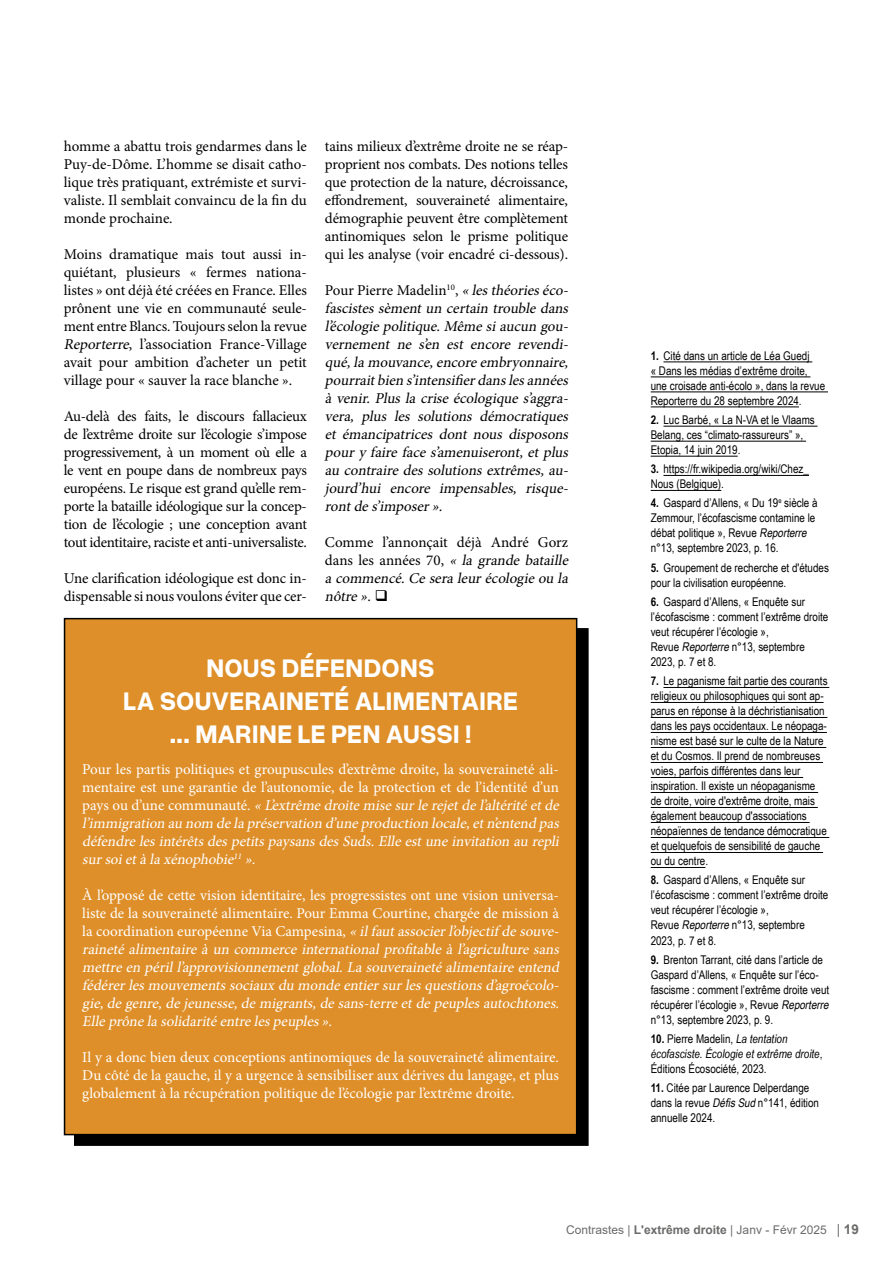
<style>
.page{position:relative;width:893px;height:1263px;background:#fff}
.page>*{position:absolute;margin:0;border:0;box-sizing:border-box;transform-origin:0 0}
.t1{font:700 27px/33px "Overused Grotesk";letter-spacing:.01em;color:#fff;text-align:center}
.t2{font:15px/18px "Minion Pro";letter-spacing:-.01em;color:#000;text-align:justify}
.t3{font:italic 15px/18px "Minion Pro";color:#fff}
.t4{font:italic 15px/18px "Minion Pro";color:#000;text-align:justify}
.t5{font:15px/18px "Minion Pro";color:#fff;text-align:justify}
.t6{font:12px/15px "Arial Narrow";color:#000}
.t7{font:italic 12px/15px "Arial Narrow";color:#000}
.t8{font:12px "Arial";color:#6b6b6a}
.s1{font-style:italic}
.s2{font-style:normal}
.s3{font-weight:700}
.s4{font-weight:700;font-style:normal}
.s5{font-size:13.5px}
.s6{font-weight:700;font-size:13.5px}
</style>
<div class="page">
<div style="left:74px;top:628px;width:514px;height:518px;background:#000"></div>
<div style="left:65px;top:619px;width:512px;height:515px;background:#de8f2a"></div>
<div style="left:64px;top:618px;width:513px;height:517px;border:2px solid #000"></div>
<hr style="left:663px;top:362px;width:149px;height:1px;background:#000">
<hr style="left:651px;top:377px;width:159px;height:1px;background:#000">
<hr style="left:651px;top:392px;width:177px;height:1px;background:#000">
<hr style="left:651px;top:407px;width:148px;height:1px;background:#000">
<hr style="left:663px;top:426px;width:155px;height:1px;background:#000">
<hr style="left:651px;top:441px;width:155px;height:1px;background:#000">
<hr style="left:651px;top:456px;width:87px;height:1px;background:#000">
<hr style="left:663px;top:475px;width:146px;height:1px;background:#000">
<hr style="left:651px;top:490px;width:70px;height:1px;background:#000">
<hr style="left:663px;top:687px;width:166px;height:1px;background:#000">
<hr style="left:651px;top:702px;width:173px;height:1px;background:#000">
<hr style="left:651px;top:717px;width:176px;height:1px;background:#000">
<hr style="left:651px;top:732px;width:176px;height:1px;background:#000">
<hr style="left:651px;top:747px;width:175px;height:1px;background:#000">
<hr style="left:651px;top:762px;width:172px;height:1px;background:#000">
<hr style="left:651px;top:777px;width:152px;height:1px;background:#000">
<hr style="left:651px;top:792px;width:167px;height:1px;background:#000">
<hr style="left:651px;top:807px;width:167px;height:1px;background:#000">
<hr style="left:651px;top:822px;width:159px;height:1px;background:#000">
<hr style="left:651px;top:837px;width:178px;height:1px;background:#000">
<hr style="left:651px;top:852px;width:172px;height:1px;background:#000">
<hr style="left:651px;top:867px;width:54px;height:1px;background:#000">
<p class="t2" style="left:64px;top:137px;width:245px">homme a abattu trois gendarmes dans le Puy-de-Dôme. L’homme se disait catho&shy;lique très pratiquant, extrémiste et survi&shy;valiste. Il semblait convaincu de la fin du monde prochaine.</p>
<p class="t2" style="left:64px;top:245px;width:245px">Moins dramatique mais tout aussi in&shy;quiétant, plusieurs « fermes nationa&shy;listes » ont déjà été créées en France. Elles prônent une vie en communauté seule&shy;ment entre Blancs. Toujours selon la revue <span class="s1">Reporterre</span>, l’association France-Village avait pour ambition d’acheter un petit village pour « sauver la race blanche ».</p>
<p class="t2" style="left:64px;top:407px;width:245px">Au-delà des faits, le discours fallacieux de l’extrême droite sur l’écologie s’impose progressivement, à un moment où elle a le vent en poupe dans de nombreux pays européens. Le risque est grand qu’elle rem&shy;porte la bataille idéologique sur la concep&shy;tion de l’écologie ; une conception avant tout identitaire, raciste et anti-universaliste.</p>
<p class="t2" style="left:64px;top:569px;width:245px">Une clarification idéologique est donc in&shy;dispensable si nous voulons éviter que cer-</p>
<p class="t2" style="left:325px;top:137px;width:245px">tains milieux d’extrême droite ne se réap&shy;proprient nos combats. Des notions telles que protection de la nature, décroissance, effondrement, souveraineté alimentaire, démographie peuvent être complètement antinomiques selon le prisme politique qui les analyse (voir encadré ci-dessous).</p>
<p class="t4" style="left:325px;top:281px;width:248px"><span class="s2">Pour Pierre Madelin</span><sup>10</sup><span class="s2">,</span> « lesthéorieséco&shy;fascistessèmentun certain troubledans l’écologiepolitique.Mêmesiaucun gou&shy;vernement ne s’en est encore revendi&shy;qué,lamouvance,encoreembryonnaire, pourraitbien s’intensifierdanslesannées à venir. Plus la crise écologique s’aggra&shy;vera, plus les solutions démocratiques et émancipatrices dont nous disposons pour y faire face s’amenuiseront, et plus au contraire des solutions extrêmes, au&shy;jourd’hui encore impensables, risque&shy;rontdes’imposer».</p>
<p class="t4" style="left:325px;top:533px;width:248px;text-align:left"><span class="s2">Comme l’annonçait déjà André Gorz d a n s l e s a n n é e s 7 0 ,</span> « la grande bataille acommencé.Ceseraleurécologieou la nôtre»<span class="s2">.</span> ❑</p>
<h1 class="t1" style="left:123px;top:650px;width:396px">NOUS DÉFENDONS<br>LA SOUVERAINETÉ ALIMENTAIRE ... MARINE LE PEN AUSSI !</h1>
<p class="t3" style="left:82px;top:760px;width:482px"><span class="s2">Pour les partis politiques et groupuscules d’extrême droite, la souveraineté ali&shy;mentaire est une garantie de l’autonomie, de la protection et de l’identité d’un p ay s o u d ’ u n e c o m m u n a u t é .</span> « L’extrêmedroitemisesurlerej etdel’altéritéetde l’immigration au nom delapréservation d’uneproduction locale,etn’entend pas défendrelesintérêtsdespetitspaysansdesSuds.Elleestuneinvitation au repli sursoietàlaxénophobie<sup>11</sup> ».</p>
<p class="t3" style="left:82px;top:886px;width:482px"><span class="s2">À l’opposé de cette vision identitaire, les progressistes ont une vision universa&shy;liste de la souveraineté alimentaire. Pour Emma Courtine, chargée de mission à la coordination européenne Via Campesina,</span> « ilfautassocierl’objectif desouve&shy;raineté alimentaire à un commerce international profitable à l’agriculture sans mettreen périll’approvisionnementglobal.Lasouverainetéalimentaireentend fédérerlesmouvementssociaux du mondeentiersurlesquestionsd’agroécolo&shy;gie,degenre,dej eunesse,demigrants,desans-terreetdepeuplesautochtones.<br>Elleprônelasolidaritéentrelespeuples».</p>
<p class="t5" style="left:82px;top:1048px;width:478px">Il y a donc bien deux conceptions antinomiques de la souveraineté alimentaire.<br>Du côté de la gauche, il y a urgence à sensibiliser aux dérives du langage, et plus globalement à la récupération politique de l’écologie par l’extrême droite.</p>
<p class="t6" style="left:651px;top:347px;width:176px"><span class="s3">1.</span> Cité dans un article de Léa Guedj<br>« Dans les médias d’extrême droite, une croisade anti-écolo », dans la revue Reporterre du 28 septembre 2024.</p>
<p class="t6" style="left:651px;top:412px;width:166px"><span class="s3">2.</span> Luc Barbé, « La N-VA et le Vlaams<br>Belang, ces “climato-rassureurs” »,<br>Etopia, 14 juin 2019.</p>
<p class="t6" style="left:651px;top:461px;width:160px"><span class="s3">3.</span> https://fr.wikipedia.org/wiki/Chez_<br>Nous (Belgique).</p>
<p class="t6" style="left:651px;top:495px;width:168px"><span class="s3">4.</span> Gaspard d’Allens, « Du 19<sup>e</sup> siècle à Zemmour, l’écofascisme contamine le débat politique », Revue <span class="s1">Reporterre </span>n°13, septembre 2023, p. 16.</p>
<p class="t6" style="left:651px;top:559px;width:180px"><span class="s3">5.</span> Groupement de recherche et d'études pour la civilisation européenne.</p>
<p class="t6" style="left:651px;top:594px;width:179px"><span class="s3">6.</span> Gaspard d’Allens, « Enquête sur l’écofascisme : comment l’extrême droite veut récupérer l’écologie »,<br>Revue <span class="s1">Reporterre</span>n°13, septembre<br>2023, p. 7 et 8.</p>
<p class="t6" style="left:651px;top:673px;width:178px"><span class="s3">7.</span> Le paganisme fait partie des courants religieux ou philosophiques qui sont ap&shy;parus en réponse à la déchristianisation dans les pays occidentaux. Le néopaga&shy;nisme est basé sur le culte de la Nature et du Cosmos. Il prend de nombreuses voies, parfois différentes dans leur inspiration. Il existe un néopaganisme de droite, voire d'extrême droite, mais également beaucoup d'associations néopaïennes de tendance démocratique et quelquefois de sensibilité de gauche ou du centre.</p>
<p class="t6" style="left:651px;top:872px;width:179px"><span class="s3">8.</span> Gaspard d’Allens, « Enquête sur l’écofascisme : comment l’extrême droite veut récupérer l’écologie »,<br>Revue <span class="s1">Reporterre</span>n°13, septembre<br>2023, p. 7 et 8.</p>
<p class="t6" style="left:651px;top:951px;width:182px"><span class="s3">9.</span> Brenton Tarrant, cité dans l’article de Gaspard d’Allens, « Enquête sur l’éco&shy;fascisme : comment l’extrême droite veut récupérer l’écologie », Revue <span class="s1">Reporterre </span>n°13, septembre 2023, p. 9.</p>
<p class="t7" style="left:651px;top:1031px;width:173px"><span class="s4">10.</span> <span class="s2">Pierre Madelin,</span> La tentation écofasciste. Écologie et extrême droite<span class="s2">,<br>Éditions Écosociété, 2023.</span></p>
<p class="t6" style="left:651px;top:1080px;width:170px"><span class="s3">11.</span> Citée par Laurence Delperdange dans la revue <span class="s1">DéfisSud</span> n°141, édition annuelle 2024.</p>
<p class="t8" style="left:566px;top:1222px;width:294px">Contrastes | <span class="s3">L'extrême droite</span> | Janv - Févr 2025 <span class="s5">|</span> <span class="s6">19</span></p>
</div>
